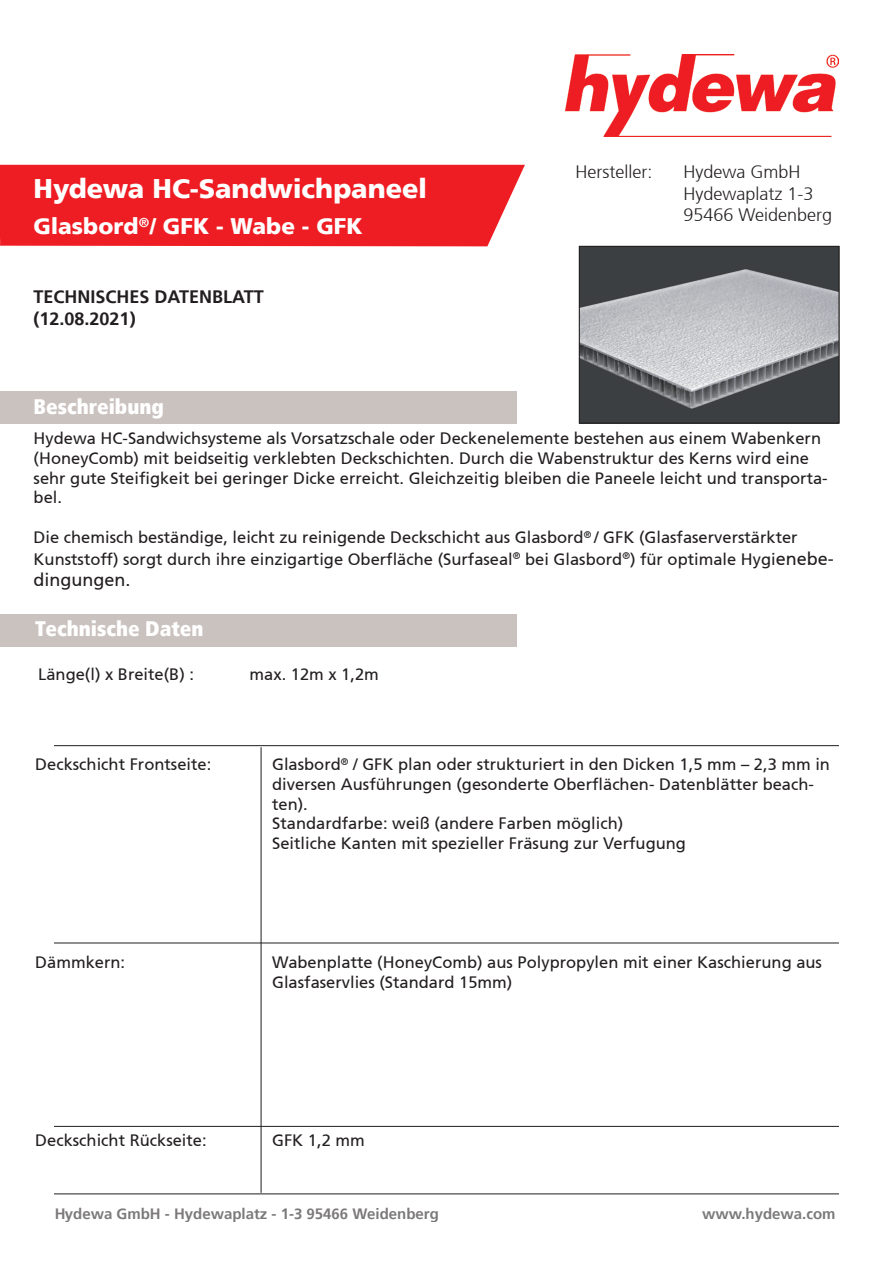
<style>
.page{position:relative;width:893px;height:1263px;background:#fff}
.page>*{position:absolute;margin:0;border:0;box-sizing:border-box;transform-origin:0 0}
.t1{font:900 27px "Frutiger 75";letter-spacing:-.005em;color:#fff}
.t2{font:900 22.5px "Frutiger 75";color:#fff}
.t3{font:21px "Frutiger 87 Cond Extra Blk";color:#fff}
.t4{font:300 18px/21.6px "Frutiger 45";color:#231f20}
.t5{font:700 18px/21.6px "Frutiger 65";color:#231f20}
.t6{font:18px "Frutiger 55 Roman";color:#231f20}
.t7{font:16.5px/19.8px "Frutiger 55 Roman";color:#231f20}
.t8{font:700 15px "Frutiger 65";color:#231f20}
.s1{font-size:18px}
</style>
<div class="page">
<img style="left:565px;top:54px;width:274px;height:82px">
<div style="left:0;top:164px;width:525px;height:83px;background:#ee1d23"></div>
<div style="left:0;top:391px;width:517px;height:32px;background:#cac2bf"></div>
<div style="left:0;top:614px;width:517px;height:33px;background:#cac2bf"></div>
<hr style="left:54px;top:1193px;width:785px;height:1px;background:#231f20">
<img style="left:581px;top:248px;width:256px;height:173px">
<hr style="left:54px;top:943px;width:785px;height:1px;background:#231f20">
<hr style="left:54px;top:1126px;width:785px;height:1px;background:#231f20">
<hr style="left:261px;top:747px;width:1px;height:446px;background:#231f20">
<hr style="left:54px;top:745px;width:785px;height:1px;background:#231f20">
<div style="left:579px;top:246px;width:260px;height:177px;border:1px solid #231f20"></div>
<h1 class="t1" style="left:34px;top:172px;width:395px">Hydewa HC-Sandwichpaneel</h1>
<h2 class="t2" style="left:34px;top:213px;width:331px">Glasbord<sup>®</sup>/ GFK - Wabe - GFK</h2>
<p class="t5" style="left:34px;top:286px;width:232px">TECHNISCHES DATENBLATT (12.08.2021)</p>
<p class="t3" style="left:34px;top:394px;width:132px">Beschreibung</p>
<p class="t4" style="left:575px;top:162px;width:78px">Hersteller:</p>
<p class="t4" style="left:683px;top:162px;width:150px">Hydewa GmbH<br>Hydewaplatz 1-3<br>95466 Weidenberg</p>
<p class="t7" style="left:34px;top:428px;width:796px">Hydewa HC-Sandwichsysteme als Vorsatzschale oder Deckenelemente bestehen aus einem Wabenkern (HoneyComb) mit beidseitig verklebten Deckschichten. Durch die Wabenstruktur des Kerns wird eine sehr gute Steifigkeit bei geringer Dicke erreicht. Gleichzeitig bleiben die Paneele leicht und transporta&shy;bel.</p>
<p class="t7" style="left:34px;top:526px;width:802px;line-height:21.6px">Die chemisch beständige, leicht zu reinigende Deckschicht aus Glasbord<sup>®</sup> / GFK (Glasfaserverstärkter<br>Kunststoff) sorgt durch ihre einzigartige Oberfläche (Surfaseal<sup>®</sup> bei Glasbord<sup>®</sup>) für optimale Hygi<span class="s1">enebe-</span></p>
<p class="t6" style="left:34px;top:569px;width:99px">dingungen.</p>
<p class="t3" style="left:35px;top:616px;width:170px">Technische Daten</p>
<p class="t7" style="left:38px;top:664px;width:157px">Länge(l) x Breite(B) :</p>
<p class="t7" style="left:250px;top:664px;width:131px">max. 12m x 1,2m</p>
<p class="t7" style="left:35px;top:754px;width:178px">Deckschicht Frontseite:</p>
<p class="t7" style="left:272px;top:754px;width:559px">Glasbord<sup>®</sup> / GFK plan oder strukturiert in den Dicken 1,5 mm – 2,3 mm in diversen Ausführungen (gesonderte Oberflächen- Datenblätter beach&shy;ten).<br>Standardfarbe: weiß (andere Farben möglich)<br>Seitliche Kanten mit spezieller Fräsung zur Verfugung</p>
<p class="t7" style="left:35px;top:952px;width:91px">Dämmkern:</p>
<p class="t7" style="left:272px;top:952px;width:551px">Wabenplatte (HoneyComb) aus Polypropylen mit einer Kaschierung aus<br>Glasfaservlies (Standard 15mm)</p>
<p class="t7" style="left:35px;top:1131px;width:173px">Deckschicht Rückseite:</p>
<p class="t7" style="left:272px;top:1131px;width:94px">GFK 1,2 mm</p>
<p class="t8" style="left:54px;top:1204px;width:386px">Hydewa GmbH - Hydewaplatz - 1-3 95466 Weidenberg</p>
<p class="t8" style="left:702px;top:1204px;width:135px">www.hydewa.com</p>
</div>
